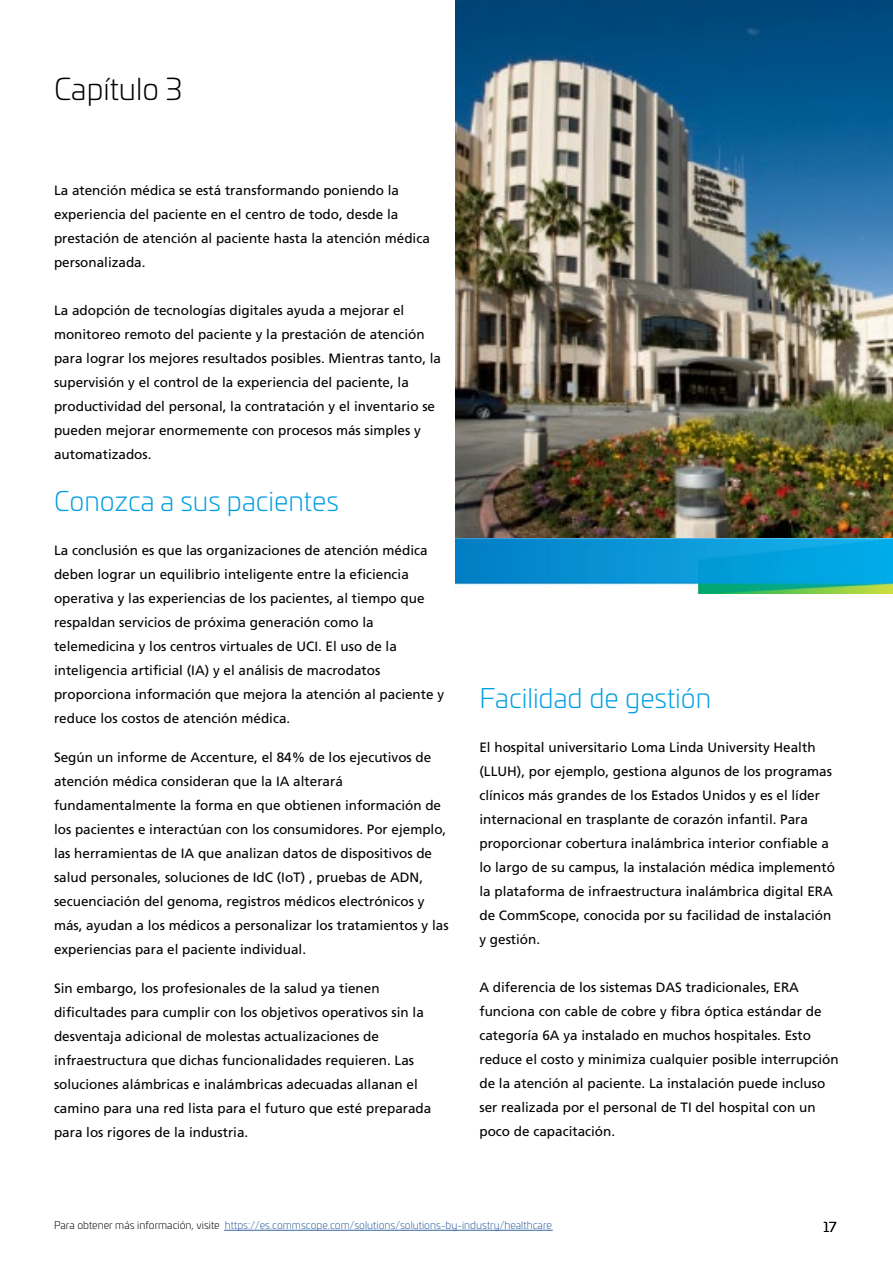
<style>
.page{position:relative;width:893px;height:1263px;background:#fff}
.page>*{position:absolute;margin:0;border:0;box-sizing:border-box;transform-origin:0 0}
.t1{font:300 30px "Univia Pro";color:#000}
.t2{font:300 27px "Univia Pro";color:#009fe3}
.t3{font:13.5px/24px "Frutiger LT Pro";color:#000}
.t4{font:13.5px "Univia Pro";color:#000}
.t5{font:300 10.5px "Univia Pro";color:#275b9b}
.s1{color:#000}
</style>
<div class="page">
<img style="left:455px;top:0;width:438px;height:539px">
<img style="left:455px;top:539px;width:438px;height:54px">
<hr style="left:224px;top:1230px;width:329px;height:1px;background:#275b9b">
<p class="t1" style="left:54px;top:68px;width:130px">Capítulo 3</p>
<p class="t3" style="left:54px;top:179px;width:377px">La atención médica se está transformando poniendo la experiencia del paciente en el centro de todo, desde la prestación de atención al paciente hasta la atención médica personalizada.</p>
<p class="t3" style="left:54px;top:299px;width:389px">La adopción de tecnologías digitales ayuda a mejorar el monitoreo remoto del paciente y la prestación de atención para lograr los mejores resultados posibles. Mientras tanto, la supervisión y el control de la experiencia del paciente, la productividad del personal, la contratación y el inventario se pueden mejorar enormemente con procesos más simples y automatizados.</p>
<p class="t2" style="left:54px;top:482px;width:286px">Conozca a sus pacientes</p>
<p class="t3" style="left:54px;top:538px;width:392px">La conclusión es que las organizaciones de atención médica deben lograr un equilibrio inteligente entre la eficiencia operativa y las experiencias de los pacientes, al tiempo que respaldan servicios de próxima generación como la telemedicina y los centros virtuales de UCI. El uso de la inteligencia artificial (IA) y el análisis de macrodatos proporciona información que mejora la atención al paciente y reduce los costos de atención médica.</p>
<p class="t3" style="left:54px;top:745px;width:396px">Según un informe de Accenture, el 84% de los ejecutivos de atención médica consideran que la IA alterará fundamentalmente la forma en que obtienen información de los pacientes e interactúan con los consumidores. Por ejemplo, las herramientas de IA que analizan datos de dispositivos de salud personales, soluciones de IdC (IoT) , pruebas de ADN, secuenciación del genoma, registros médicos electrónicos y más, ayudan a los médicos a personalizar los tratamientos y las experiencias para el paciente individual.</p>
<p class="t3" style="left:54px;top:976px;width:379px">Sin embargo, los profesionales de la salud ya tienen dificultades para cumplir con los objetivos operativos sin la desventaja adicional de molestas actualizaciones de infraestructura que dichas funcionalidades requieren. Las soluciones alámbricas e inalámbricas adecuadas allanan el camino para una red lista para el futuro que esté preparada para los rigores de la industria.</p>
<p class="t2" style="left:479px;top:679px;width:233px">Facilidad de gestión</p>
<p class="t3" style="left:479px;top:735px;width:357px">El hospital universitario Loma Linda University Health (LLUH), por ejemplo, gestiona algunos de los programas clínicos más grandes de los Estados Unidos y es el líder internacional en trasplante de corazón infantil. Para proporcionar cobertura inalámbrica interior confiable a lo largo de su campus, la instalación médica implementó la plataforma de infraestructura inalámbrica digital ERA de CommScope, conocida por su facilidad de instalación y gestión.</p>
<p class="t3" style="left:479px;top:975px;width:361px">A diferencia de los sistemas DAS tradicionales, ERA funciona con cable de cobre y fibra óptica estándar de categoría 6A ya instalado en muchos hospitales. Esto reduce el costo y minimiza cualquier posible interrupción de la atención al paciente. La instalación puede incluso ser realizada por el personal de TI del hospital con un poco de capacitación.</p>
<p class="t5" style="left:54px;top:1217px;width:499px"><span class="s1">Para obtener más información, visite</span> https://es.commscope.com/solutions/solutions-by-industry/healthcare</p>
<p class="t4" style="left:823px;top:1217px;width:15px">17</p>
</div>
